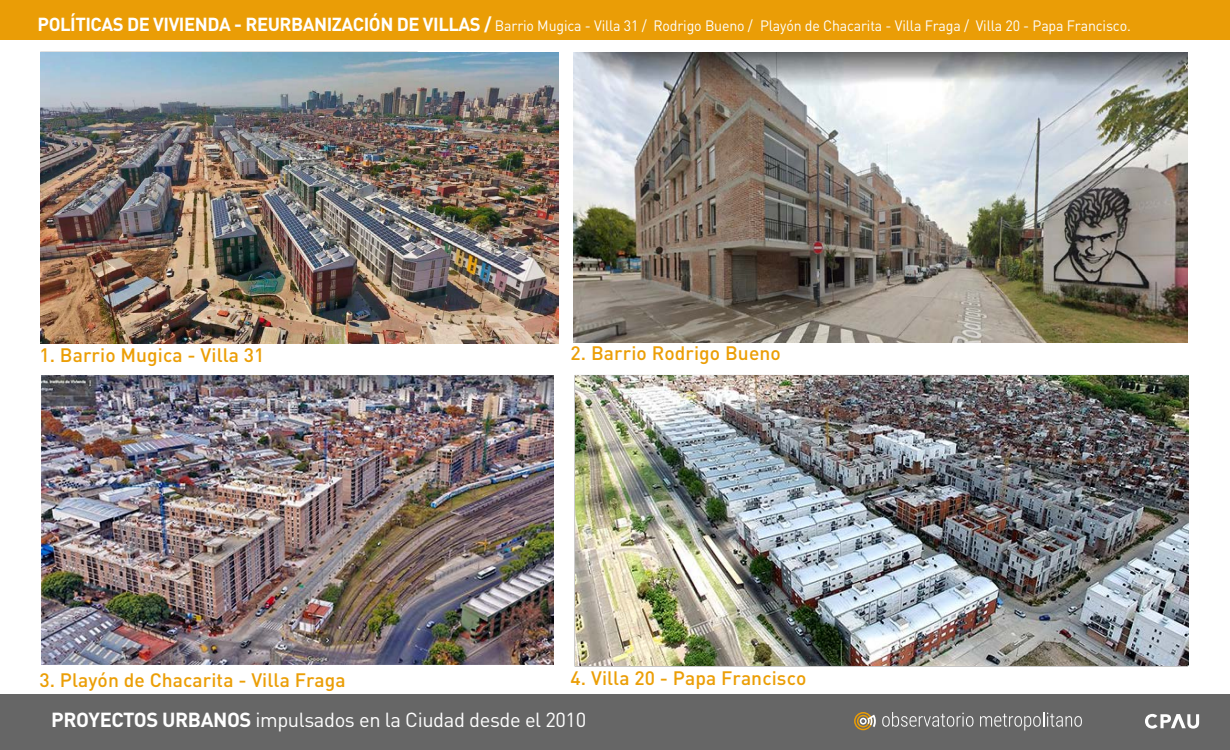
<style>
.page{position:relative;width:1230px;height:750px;background:#fff}
.page>*{position:absolute;margin:0;border:0;box-sizing:border-box;transform-origin:0 0}
.t1{font:20.12px "DIN";letter-spacing:-.02em;color:#fff}
.t2{font:500 19.25px "DIN";letter-spacing:.005em;color:#eb9e06}
.t3{font:14.88px "DIN";letter-spacing:-.01em;color:#fff;scale:.95 1}
.s1{font-weight:700;font-size:18.64px}
.s2{font-weight:700}
</style>
<div class="page">
<div style="left:0;top:694px;width:1230px;height:56px;background:#666"></div>
<svg style="left:854px;top:712px;width:22px;height:18px"></svg>
<svg style="left:882px;top:712px;width:91px;height:14px"></svg>
<svg style="left:980px;top:712px;width:102px;height:18px"></svg>
<svg style="left:1145px;top:714px;width:54px;height:14px"></svg>
<div style="left:0;top:0;width:1230px;height:39px;background:#ea9d06"></div>
<img style="left:573px;top:52px;width:614px;height:291px">
<img style="left:41px;top:375px;width:512px;height:290px">
<img style="left:575px;top:375px;width:614px;height:291px">
<img style="left:41px;top:52px;width:517px;height:291px">
<p class="t3" style="left:38px;top:16px;width:1152px"><span class="s1">POLÍTICAS DE VIVIENDA - REURBANIZACIÓN DE VILLAS /</span> Barrio Mugica - Villa 31 / Rodrigo Bueno / Playón de Chacarita - Villa Fraga / Villa 20 - Papa Francisco.</p>
<p class="t2" style="left:39px;top:343px;width:227px">1. Barrio Mugica - Villa 31</p>
<p class="t2" style="left:571px;top:341px;width:212px">2. Barrio Rodrigo Bueno</p>
<p class="t2" style="left:39px;top:667px;width:308px">3. Playón de Chacarita - Villa Fraga</p>
<p class="t2" style="left:571px;top:665px;width:237px">4. Villa 20 - Papa Francisco</p>
<h1 class="t1" style="left:51px;top:707px;width:536px"><span class="s2">PROYECTOS URBANOS</span> impulsados en la Ciudad desde el 2010</h1>
</div>
